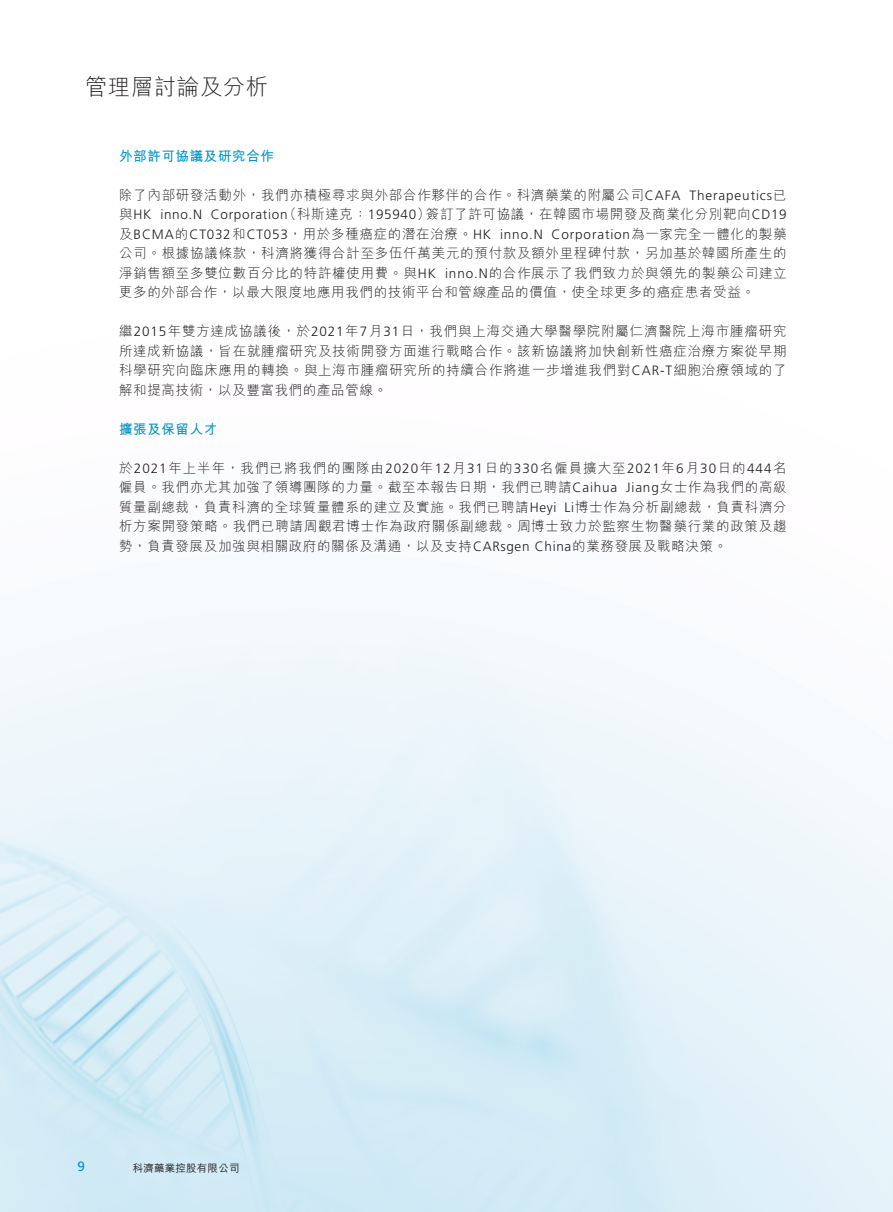
<style>
.page{position:relative;width:893px;height:1212px;background:#fff}
.page>*{position:absolute;margin:0;border:0;box-sizing:border-box;transform-origin:0 0}
.t1{font:300 22.5px "M Hei HK";letter-spacing:.02em;color:#231f20}
.t2{font:300 13.5px/19.5px "M Hei HK";letter-spacing:.05em;color:#231f20}
.t3{font:300 13.5px/19.5px "M Hei HK";letter-spacing:.07em;color:#231f20;text-align:right}
.t4{font:300 13.5px "Frutiger LT Std";letter-spacing:.065em;color:#231f20}
.t5{font:700 13.5px "M Hei HK";letter-spacing:.05em;color:#0094ca}
.t6{font:13.5px "Frutiger LT Std";color:#0094ca}
.t7{font:500 10.5px "M Hei HK";letter-spacing:.02em;color:#231f20}
.s1{font-family:"Frutiger LT Std"}
.s2{font-family:"M Hei HK"}
</style>
<div class="page">
<img style="left:0;top:623px;width:893px;height:589px">
<h1 class="t1" style="left:85px;top:75px;width:185px">管理層討論及分析</h1>
<p class="t5" style="left:119px;top:146px;width:156px">外部許可協議及研究合作</p>
<p class="t2" style="left:426px;top:185px;width:362px;text-indent:-307px">除了內部研發活動外，我們亦積極尋求與外部合作夥伴的合作。科濟藥業的附屬公司<span class="s1">CAFA<br></span>簽訂了許可協議，在韓國市場開發及商業化分別靶向<span class="s1">CD19</span></p>
<p class="t4" style="left:689px;top:188px;width:99px">Therapeutics<span class="s2">已</span></p>
<p class="t2" style="left:283px;top:204px;width:149px">（科斯達克：<span class="s1">195940</span>）</p>
<p class="t4" style="left:119px;top:207px;width:34px"><span class="s2">與</span>HK</p>
<p class="t4" style="left:160px;top:207px;width:43px">inno N.</p>
<p class="t4" style="left:211px;top:207px;width:78px">Corporation</p>
<p class="t2" style="left:119px;top:224px;width:374px">及<span class="s1">BCMA</span>的<span class="s1">CT032</span>和<span class="s1">CT053</span>，用於多種癌症的潛在治療。<span class="s1">HK</span></p>
<p class="t2" style="left:119px;top:243px;width:669px">公司。根據協議條款，科濟將獲得合計至多伍仟萬美元的預付款及額外里程碑付款，另加基於韓國所產生的</p>
<p class="t2" style="left:445px;top:263px;width:343px"><span class="s1">inno.N</span>的合作展示了我們致力於與領先的製藥公司建立</p>
<p class="t4" style="left:552px;top:227px;width:237px">Corporation<span class="s2">為一家完全一體化的製藥</span></p>
<p class="t4" style="left:500px;top:227px;width:44px">inno N.</p>
<p class="t2" style="left:119px;top:263px;width:638px">淨銷售額至多雙位數百分比的特許權使用費。與<span class="s1">HK<br></span>更多的外部合作，以最大限度地應用我們的技術平台和管線產品的價值，使全球更多的癌症患者受益。</p>
<p class="t2" style="left:119px;top:321px;width:669px;text-align:justify">繼<span class="s1">2015</span>年雙方達成協議後，於<span class="s1">2021</span>年<span class="s1">7</span>月<span class="s1">31</span>日，我們與上海交通大學醫學院附屬仁濟醫院上海市腫瘤研究所達成新協議，旨在就腫瘤研究及技術開發方面進行戰略合作。該新協議將加快創新性癌症治療方案從早期科學研究向臨床應用的轉換。與上海市腫瘤研究所的持續合作將進一步增進我們對<span class="s1">CAR-T</span>細胞治療領域的了解和提高技術，以及豐富我們的產品管線。</p>
<p class="t5" style="left:119px;top:419px;width:100px">擴張及保留人才</p>
<p class="t3" style="left:119px;top:458px;width:669px">於<span class="s1">2021</span>年上半年，我們已將我們的團隊由<span class="s1">2020</span>年<span class="s1">12</span>月<span class="s1">31</span>日的<span class="s1">330</span>名僱員擴大至<span class="s1">2021</span>年<span class="s1">6</span>月<span class="s1">30</span>日的<span class="s1">444</span>名<br><span class="s1">Jiang</span>女士作為我們的高級</p>
<p class="t2" style="left:564px;top:477px;width:224px;text-indent:-445px">僱員。我們亦尤其加強了領導團隊的力量。截至本報告日期，我們已聘請<span class="s1">Caihua<br>Li</span>博士作為分析副總裁，負責科濟分</p>
<p class="t2" style="left:119px;top:497px;width:669px">質量副總裁，負責科濟的全球質量體系的建立及實施。我們已聘請<span class="s1">Heyi<br></span>析方案開發策略。我們已聘請周觀君博士作為政府關係副總裁。周博士致力於監察生物醫藥行業的政策及趨勢，負責發展及加強與相關政府的關係及溝通，以及支持<span class="s1">CARsgen China</span>的業務發展及戰略決策。</p>
<p class="t6" style="left:78px;top:1159px;width:9px">9</p>
<p class="t7" style="left:133px;top:1160px;width:108px">科濟藥業控股有限公司</p>
</div>
